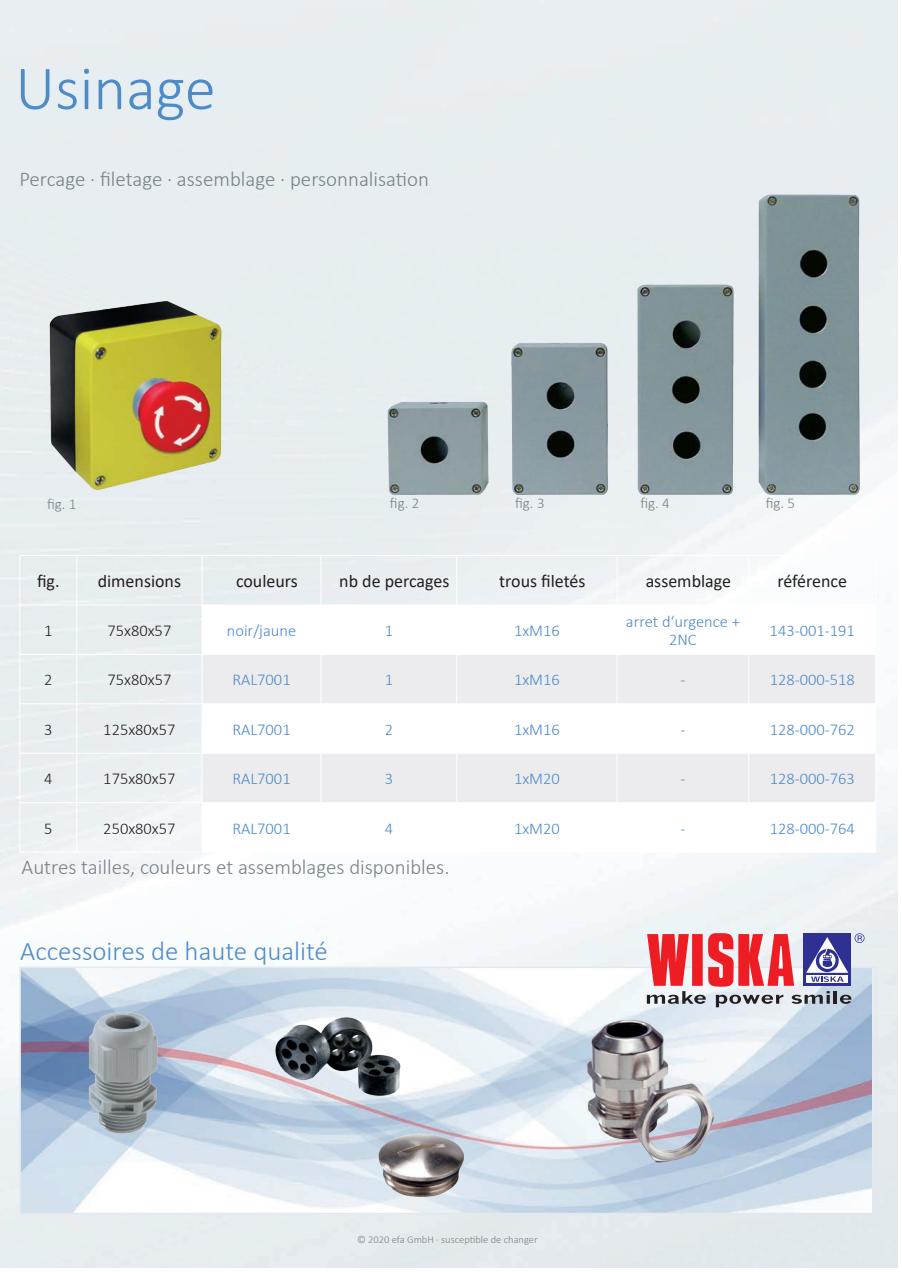
<style>
.page{position:relative;width:902px;height:1272px;background:#fff}
.page>*{position:absolute;margin:0;border:0;box-sizing:border-box;transform-origin:0 0}
.t1{font:300 62.85px "Calibri";color:#4d8bc9}
.t2{font:300 27px "Calibri";color:#4d8bc9}
.t3{font:300 21px "Calibri";color:#768288}
.t4{font:18px "Calibri";color:#231f20}
.t5{font:300 16.5px/18px "Calibri";color:#4d8bc9;text-align:center}
.t6{font:300 16.5px "Calibri";color:#231f20}
.t7{font:300 15px "Calibri";color:#768288}
.t8{font:300 10.5px "Calibri";color:#768288}
</style>
<div class="page">
<div style="left:203px;top:655px;width:672px;height:48px;background:#ececee"></div>
<div style="left:203px;top:754px;width:672px;height:48px;background:#ececee"></div>
<hr style="left:320px;top:654px;width:1px;height:49px;background:#fff">
<hr style="left:456px;top:654px;width:1px;height:49px;background:#fff">
<hr style="left:616px;top:654px;width:1px;height:49px;background:#fff">
<hr style="left:748px;top:654px;width:1px;height:49px;background:#fff">
<hr style="left:320px;top:753px;width:1px;height:49px;background:#fff">
<hr style="left:456px;top:753px;width:1px;height:49px;background:#fff">
<hr style="left:616px;top:753px;width:1px;height:49px;background:#fff">
<hr style="left:748px;top:753px;width:1px;height:49px;background:#fff">
<img style="left:34px;top:286px;width:202px;height:212px">
<img style="left:370px;top:182px;width:512px;height:319px">
<img style="left:21px;top:968px;width:850px;height:244px">
<img style="left:560px;top:997px;width:177px;height:176px">
<img style="left:378px;top:1133px;width:85px;height:64px">
<img style="left:70px;top:1006px;width:104px;height:131px">
<img style="left:270px;top:1014px;width:136px;height:86px">
<svg style="left:646px;top:933px;width:218px;height:74px"></svg>
<p class="t1" style="left:15px;top:49px;width:202px">Usinage</p>
<p class="t3" style="left:19px;top:165px;width:411px">Percage · filetage · assemblage · personnalisation</p>
<p class="t7" style="left:47px;top:494px;width:31px">fig. 1</p>
<p class="t7" style="left:390px;top:494px;width:31px">fig. 2</p>
<p class="t7" style="left:515px;top:494px;width:31px">fig. 3</p>
<p class="t7" style="left:640px;top:494px;width:31px">fig. 4</p>
<p class="t7" style="left:765px;top:494px;width:31px">fig. 5</p>
<p class="t4" style="left:37px;top:568px;width:24px">fig.</p>
<p class="t4" style="left:98px;top:568px;width:85px">dimensions</p>
<p class="t4" style="left:236px;top:568px;width:63px">couleurs</p>
<p class="t4" style="left:339px;top:568px;width:112px">nb de percages</p>
<p class="t4" style="left:499px;top:568px;width:88px">trous filetés</p>
<p class="t4" style="left:645px;top:568px;width:87px">assemblage</p>
<p class="t4" style="left:777px;top:568px;width:71px">référence</p>
<p class="t6" style="left:44px;top:620px;width:10px">1</p>
<p class="t6" style="left:107px;top:620px;width:65px">75x80x57</p>
<p class="t5" style="left:227px;top:621px;width:71px">noir/jaune</p>
<p class="t5" style="left:384px;top:621px;width:10px">1</p>
<p class="t5" style="left:514px;top:621px;width:47px">1xM16</p>
<p class="t5" style="left:626px;top:612px;width:115px">arret d‘urgence +<br>2NC</p>
<p class="t5" style="left:769px;top:621px;width:87px">143-001-191</p>
<p class="t6" style="left:44px;top:669px;width:10px">2</p>
<p class="t6" style="left:107px;top:669px;width:65px">75x80x57</p>
<p class="t5" style="left:232px;top:670px;width:60px">RAL7001</p>
<p class="t5" style="left:384px;top:670px;width:10px">1</p>
<p class="t5" style="left:514px;top:670px;width:47px">1xM16</p>
<p class="t5" style="left:680px;top:670px;width:7px">-</p>
<p class="t5" style="left:769px;top:670px;width:87px">128-000-518</p>
<p class="t6" style="left:44px;top:719px;width:10px">3</p>
<p class="t6" style="left:103px;top:719px;width:74px">125x80x57</p>
<p class="t5" style="left:232px;top:720px;width:60px">RAL7001</p>
<p class="t5" style="left:384px;top:720px;width:10px">2</p>
<p class="t5" style="left:514px;top:720px;width:47px">1xM16</p>
<p class="t5" style="left:680px;top:720px;width:7px">-</p>
<p class="t5" style="left:769px;top:720px;width:87px">128-000-762</p>
<p class="t6" style="left:44px;top:768px;width:10px">4</p>
<p class="t6" style="left:103px;top:768px;width:74px">175x80x57</p>
<p class="t5" style="left:232px;top:769px;width:60px">RAL7001</p>
<p class="t5" style="left:384px;top:769px;width:10px">3</p>
<p class="t5" style="left:514px;top:769px;width:47px">1xM20</p>
<p class="t5" style="left:680px;top:769px;width:7px">-</p>
<p class="t5" style="left:769px;top:769px;width:87px">128-000-763</p>
<p class="t6" style="left:44px;top:818px;width:10px">5</p>
<p class="t6" style="left:103px;top:818px;width:74px">250x80x57</p>
<p class="t5" style="left:232px;top:819px;width:60px">RAL7001</p>
<p class="t5" style="left:384px;top:819px;width:10px">4</p>
<p class="t5" style="left:514px;top:819px;width:47px">1xM20</p>
<p class="t5" style="left:680px;top:819px;width:7px">-</p>
<p class="t5" style="left:769px;top:819px;width:87px">128-000-764</p>
<p class="t3" style="left:22px;top:854px;width:429px">Autres tailles, couleurs et assemblages disponibles.</p>
<p class="t2" style="left:20px;top:934px;width:309px">Accessoires de haute qualité</p>
<p class="t8" style="left:357px;top:1232px;width:182px">© 2020 efa GmbH · susceptible de changer</p>
</div>
